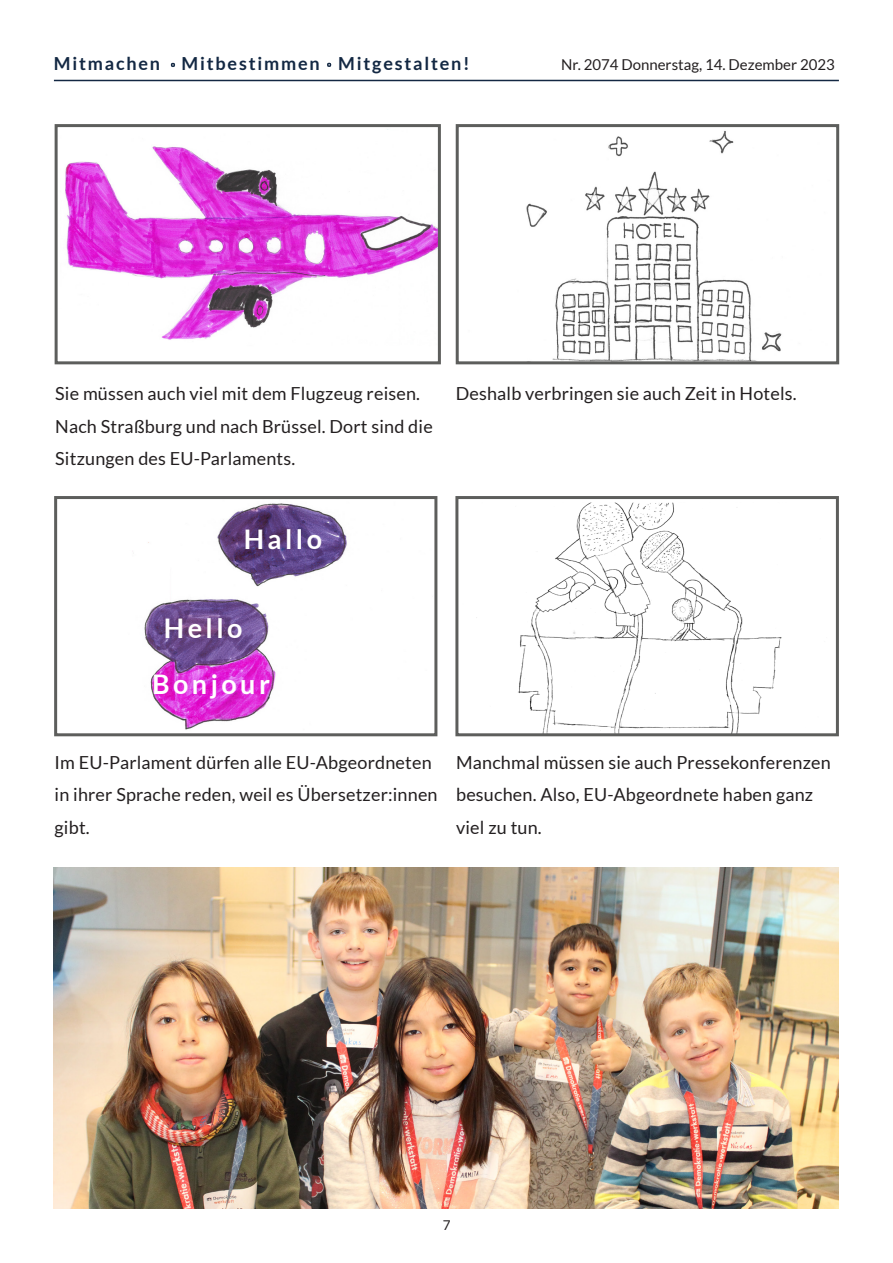
<style>
.page{position:relative;width:893px;height:1263px;background:#fff}
.page>*{position:absolute;margin:0;border:0;box-sizing:border-box;transform-origin:0 0}
.t1{font:700 27px "Lato";letter-spacing:.13em;color:#fff}
.t2{font:18px/32.4px "Lato";letter-spacing:.01em;color:#231f20}
.t3{font:700 18px "Lato";letter-spacing:.1em;color:#132843}
.t4{font:15px "Lato";color:#231f20}
.t5{font:13.5px "Lato";color:#231f20}
</style>
<div class="page">
<svg style="left:171px;top:63px;width:4px;height:4px"></svg>
<hr style="left:54px;top:80px;width:785px;height:1px;background:#132843">
<svg style="left:327px;top:63px;width:4px;height:4px"></svg>
<img style="left:65px;top:129px;width:372px;height:211px">
<div style="left:55px;top:124px;width:386px;height:240px;border:3px solid #5d5e5c"></div>
<img style="left:476px;top:502px;width:306px;height:230px">
<div style="left:455px;top:496px;width:384px;height:240px;border:3px solid #5d5e5c"></div>
<img style="left:132px;top:503px;width:215px;height:227px">
<div style="left:54px;top:496px;width:383px;height:240px;border:3px solid #5d5e5c"></div>
<img style="left:526px;top:130px;width:256px;height:230px">
<div style="left:456px;top:124px;width:383px;height:240px;border:3px solid #5d5e5c"></div>
<img style="left:54px;top:867px;width:785px;height:342px">
<p class="t3" style="left:54px;top:53px;width:417px">Mitmachen Mitbestimmen Mitgestalten!</p>
<p class="t4" style="left:561px;top:56px;width:275px">Nr. 2074 Donnerstag, 14. Dezember 2023</p>
<p class="t2" style="left:55px;top:378px;width:379px">Sie müssen auch viel mit dem Flugzeug reisen.<br>Nach Straßburg und nach Brüssel. Dort sind die<br>Sitzungen des EU-Parlaments.</p>
<p class="t2" style="left:456px;top:378px;width:342px">Deshalb verbringen sie auch Zeit in Hotels.</p>
<p class="t1" style="left:244px;top:524px;width:80px">Hallo</p>
<p class="t1" style="left:164px;top:613px;width:80px">Hello</p>
<p class="t1" style="left:152px;top:668px;width:119px">Bonjour</p>
<p class="t2" style="left:55px;top:746px;width:384px">Im EU-Parlament dürfen alle EU-Abgeordneten in ihrer Sprache reden, weil es Übersetzer:innen gibt.</p>
<p class="t2" style="left:456px;top:746px;width:376px">Manchmal müssen sie auch Pressekonferenzen besuchen. Also, EU-Abgeordnete haben ganz viel zu tun.</p>
<p class="t5" style="left:443px;top:1217px;width:9px">7</p>
</div>
